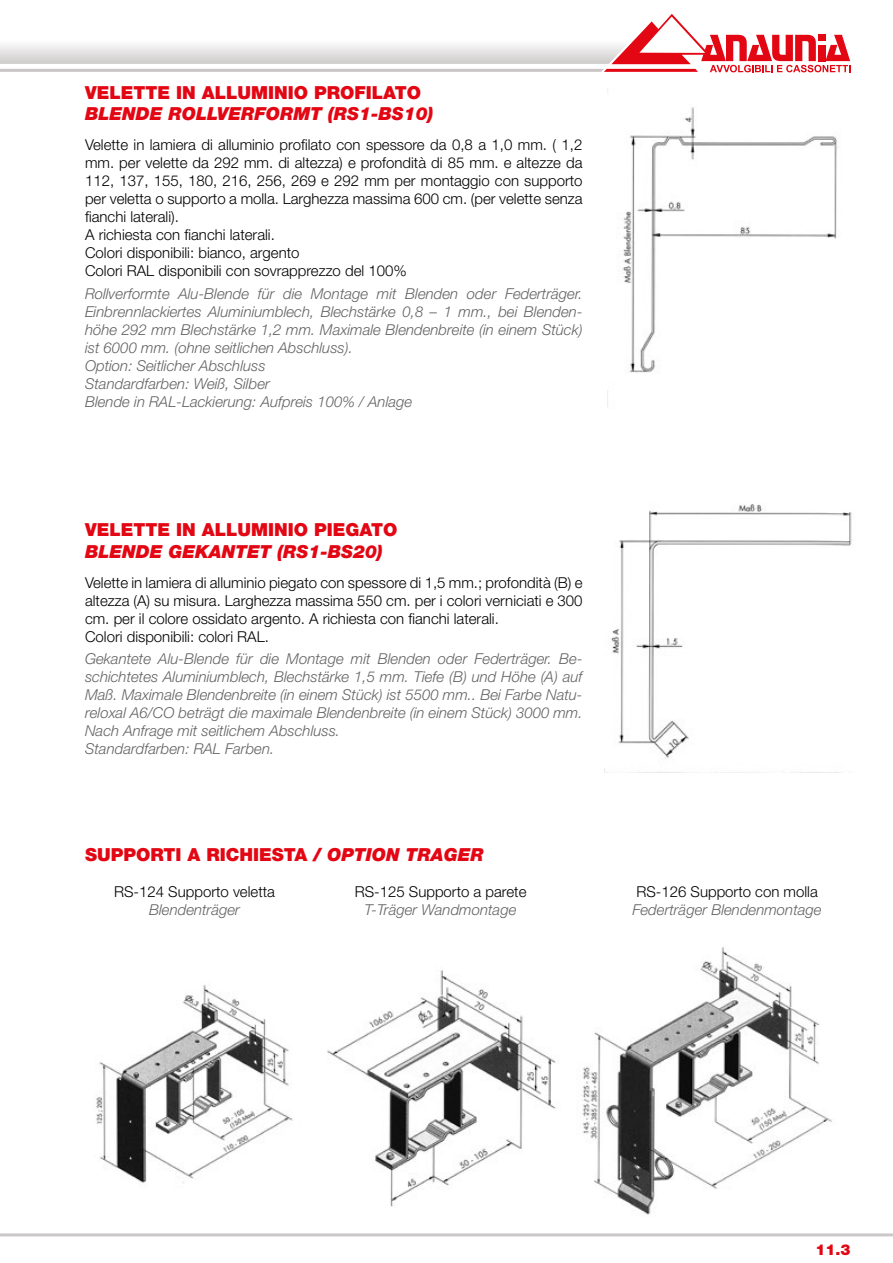
<style>
.page{position:relative;width:893px;height:1263px;background:#fff}
.page>*{position:absolute;margin:0;border:0;box-sizing:border-box;transform-origin:0 0}
.t1{font:900 18px "Helvetica Neue";color:#e30613}
.t2{font:italic 900 18px "Helvetica Neue";color:#e30613}
.t3{font:italic 300 15px/18px "Helvetica Neue";color:#646363}
.t4{font:300 15px/18px "Helvetica Neue";color:#000}
.t5{font:900 15px "Helvetica Neue";color:#e30613}
.s1{font-style:italic}
</style>
<div class="page">
<svg style="left:0;top:14px;width:850px;height:58px"></svg>
<hr style="left:0;top:1233px;width:893px;height:3px;background:#cbc8c8">
<img style="left:96px;top:985px;width:197px;height:202px">
<img style="left:327px;top:970px;width:229px;height:237px">
<img style="left:582px;top:947px;width:250px;height:268px">
<img style="left:607px;top:504px;width:245px;height:269px">
<img style="left:607px;top:89px;width:230px;height:318px">
<p class="t1" style="left:85px;top:82px;width:338px">VELETTE IN ALLUMINIO PROFILATO</p>
<p class="t2" style="left:85px;top:103px;width:350px">BLENDE ROLLVERFORMT (RS1-BS10)</p>
<p class="t4" style="left:85px;top:136px;width:499px">Velette in lamiera di alluminio profilato con spessore da 0,8 a 1,0 mm. ( 1,2 mm. per velette da 292 mm. di altezza) e profondità di 85 mm. e altezze da 112, 137, 155, 180, 216, 256, 269 e 292 mm per montaggio con supporto per veletta o supporto a molla. Larghezza massima 600 cm. (per velette senza fianchi laterali).<br>A richiesta con fianchi laterali.<br>Colori disponibili: bianco, argento<br>Colori RAL disponibili con sovrapprezzo del 100%</p>
<p class="t3" style="left:85px;top:284px;width:499px">Rollverformte Alu-Blende für die Montage mit Blenden oder Federträger.<br>Einbrennlackiertes Aluminiumblech, Blechstärke 0,8 – 1 mm., bei Blenden&shy;höhe 292 mm Blechstärke 1,2 mm. Maximale Blendenbreite (in einem Stück) ist 6000 mm. (ohne seitlichen Abschluss).<br>Option: Seitlicher Abschluss<br>Standardfarben: Weiß, Silber<br>Blende in RAL-Lackierung: Aufpreis 100% / Anlage</p>
<p class="t1" style="left:85px;top:519px;width:314px">VELETTE IN ALLUMINIO PIEGATO</p>
<p class="t2" style="left:85px;top:540px;width:299px">BLENDE GEKANTET (RS1-BS20)</p>
<p class="t4" style="left:85px;top:573px;width:499px">Velette in lamiera di alluminio piegato con spessore di 1,5 mm.; profondità (B) e altezza (A) su misura. Larghezza massima 550 cm. per i colori verniciati e 300 cm. per il colore ossidato argento. A richiesta con fianchi laterali.<br>Colori disponibili: colori RAL.</p>
<p class="t3" style="left:85px;top:650px;width:499px">Gekantete Alu-Blende für die Montage mit Blenden oder Federträger. Be&shy;schichtetes Aluminiumblech, Blechstärke 1,5 mm. Tiefe (B) und Höhe (A) auf Maß. Maximale Blendenbreite (in einem Stück) ist 5500 mm.. Bei Farbe Natu&shy;reloxal A6/CO beträgt die maximale Blendenbreite (in einem Stück) 3000 mm.<br>Nach Anfrage mit seitlichem Abschluss.<br>Standardfarben: RAL Farben.</p>
<p class="t1" style="left:85px;top:844px;width:400px">SUPPORTI A RICHIESTA <span class="s1">/ OPTION TRAGER</span></p>
<p class="t4" style="left:114px;top:882px;width:162px">RS-124 Supporto veletta</p>
<p class="t4" style="left:355px;top:882px;width:173px">RS-125 Supporto a parete</p>
<p class="t4" style="left:636px;top:882px;width:183px">RS-126 Supporto con molla</p>
<p class="t3" style="left:149px;top:900px;width:92px">Blendenträger</p>
<p class="t3" style="left:365px;top:900px;width:153px">T-Träger Wandmontage</p>
<p class="t3" style="left:632px;top:900px;width:191px">Federträger Blendenmontage</p>
<p class="t5" style="left:815px;top:1241px;width:37px">11.3</p>
</div>
